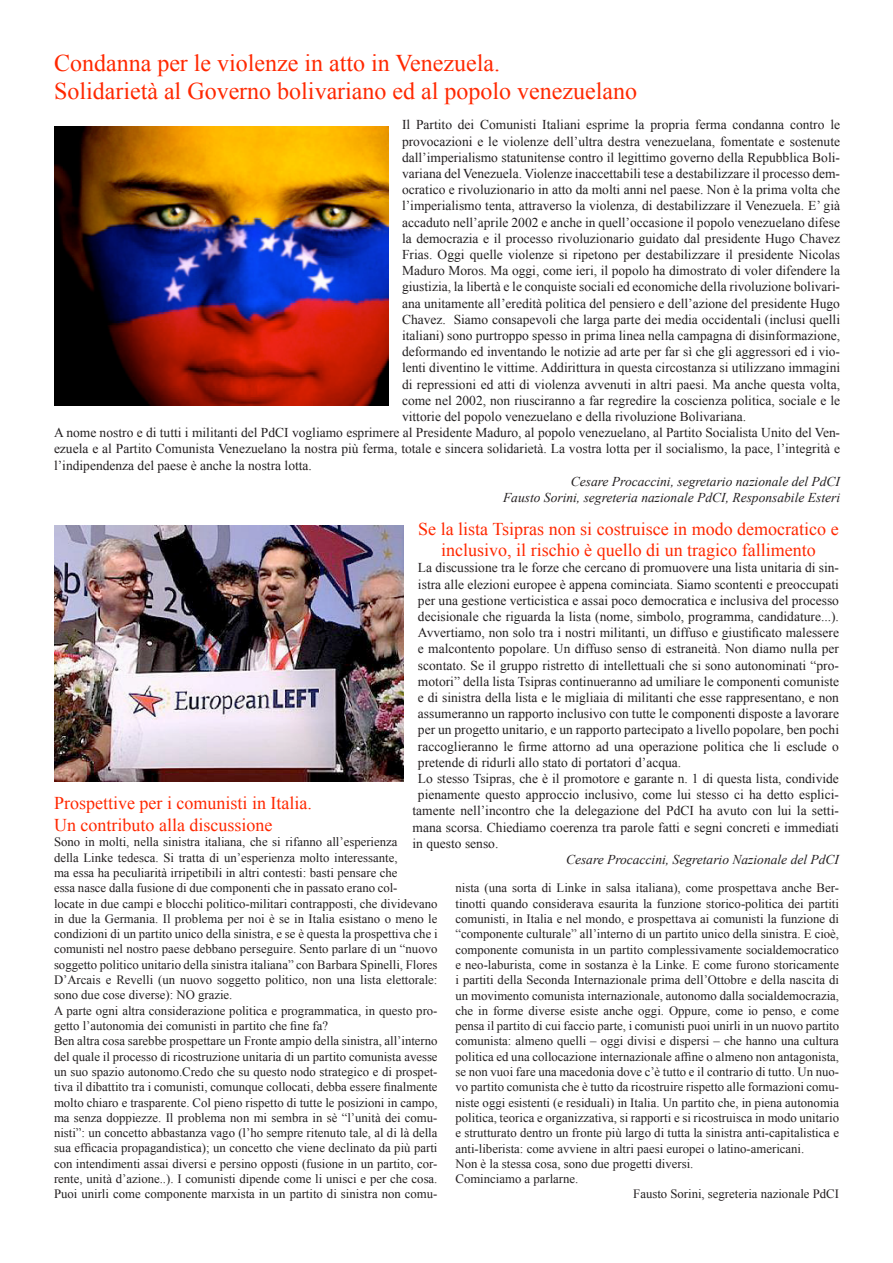
<style>
.page{position:relative;width:893px;height:1263px;background:#fff}
.page>*{position:absolute;margin:0;border:0;box-sizing:border-box;transform-origin:0 0}
.t1{font:24px/28.8px "Times New Roman";color:#ff2800}
.t2{font:18px/21.6px "Times New Roman";color:#ff2800;text-align:center}
.t3{font:13.5px "Times New Roman";color:#231f20}
.t4{font:italic 13.5px/16.2px "Times New Roman";color:#231f20;text-align:right}
.t5{font:12.75px/15.3px "Times New Roman";color:#231f20}
</style>
<div class="page">
<img style="left:54px;top:127px;width:334px;height:278px">
<img style="left:54px;top:525px;width:349px;height:257px">
<h1 class="t1" style="left:54px;top:48px;width:585px">Condanna per le violenze in atto in Venezuela.<br>Solidarietà al Governo bolivariano ed al popolo venezuelano</h1>
<p class="t3" style="left:402px;top:117px;width:440px">Il Partito dei Comunisti Italiani esprime la propria ferma condanna contro le</p>
<p class="t3" style="left:402px;top:134px;width:440px">provocazioni e le violenze dell’ultra destra venezuelana, fomentate e sostenute</p>
<p class="t3" style="left:402px;top:150px;width:439px">dall’imperialismo statunitense contro il legittimo governo della Repubblica Boli-</p>
<p class="t3" style="left:402px;top:166px;width:439px">variana del Venezuela. Violenze inaccettabili tese a destabilizzare il processo dem-</p>
<p class="t3" style="left:402px;top:182px;width:439px">ocratico e rivoluzionario in atto da molti anni nel paese. Non è la prima volta che</p>
<p class="t3" style="left:402px;top:198px;width:440px">l’imperialismo tenta, attraverso la violenza, di destabilizzare il Venezuela. E’ già</p>
<p class="t3" style="left:402px;top:215px;width:440px">accaduto nell’aprile 2002 e anche in quell’occasione il popolo venezuelano difese</p>
<p class="t3" style="left:402px;top:231px;width:440px">la democrazia e il processo rivoluzionario guidato dal presidente Hugo Chavez</p>
<p class="t3" style="left:402px;top:247px;width:440px">Frias. Oggi quelle violenze si ripetono per destabilizzare il presidente Nicolas</p>
<p class="t3" style="left:402px;top:263px;width:439px">Maduro Moros. Ma oggi, come ieri, il popolo ha dimostrato di voler difendere la</p>
<p class="t3" style="left:402px;top:279px;width:439px">giustizia, la libertà e le conquiste sociali ed economiche della rivoluzione bolivari-</p>
<p class="t3" style="left:402px;top:296px;width:439px">ana unitamente all’eredità politica del pensiero e dell’azione del presidente Hugo</p>
<p class="t3" style="left:402px;top:312px;width:440px">Chavez. Siamo consapevoli che larga parte dei media occidentali (inclusi quelli</p>
<p class="t3" style="left:402px;top:328px;width:440px">italiani) sono purtroppo spesso in prima linea nella campagna di disinformazione,</p>
<p class="t3" style="left:402px;top:344px;width:439px">deformando ed inventando le notizie ad arte per far sì che gli aggressori ed i vio-</p>
<p class="t3" style="left:402px;top:360px;width:440px">lenti diventino le vittime. Addirittura in questa circostanza si utilizzano immagini</p>
<p class="t3" style="left:402px;top:377px;width:439px">di repressioni ed atti di violenza avvenuti in altri paesi. Ma anche questa volta,</p>
<p class="t3" style="left:402px;top:393px;width:440px">come nel 2002, non riusciranno a far regredire la coscienza politica, sociale e le</p>
<p class="t3" style="left:402px;top:409px;width:346px">vittorie del popolo venezuelano e della rivoluzione Bolivariana.</p>
<p class="t3" style="left:54px;top:425px;width:787px">A nome nostro e di tutti i militanti del PdCI vogliamo esprimere al Presidente Maduro, al popolo venezuelano, al Partito Socialista Unito del Ven-</p>
<p class="t3" style="left:54px;top:441px;width:788px">ezuela e al Partito Comunista Venezuelano la nostra più ferma, totale e sincera solidarietà. La vostra lotta per il socialismo, la pace, l’integrità e</p>
<p class="t3" style="left:54px;top:458px;width:259px">l’indipendenza del paese è anche la nostra lotta.</p>
<p class="t4" style="left:503px;top:473px;width:339px">Cesare Procaccini, segretario nazionale del PdCI<br>Fausto Sorini, segreteria nazionale PdCI, Responsabile Esteri</p>
<h2 class="t2" style="left:418px;top:518px;width:422px">Se la lista Tsipras non si costruisce in modo democratico e inclusivo, il rischio è quello di un tragico fallimento</h2>
<p class="t3" style="left:418px;top:560px;width:422px">La discussione tra le forze che cercano di promuovere una lista unitaria di sin-</p>
<p class="t3" style="left:418px;top:577px;width:423px">istra alle elezioni europee è appena cominciata. Siamo scontenti e preoccupati</p>
<p class="t3" style="left:418px;top:593px;width:423px">per una gestione verticistica e assai poco democratica e inclusiva del processo</p>
<p class="t3" style="left:418px;top:609px;width:422px">decisionale che riguarda la lista (nome, simbolo, programma, candidature...).</p>
<p class="t3" style="left:418px;top:625px;width:422px">Avvertiamo, non solo tra i nostri militanti, un diffuso e giustificato malessere</p>
<p class="t3" style="left:418px;top:641px;width:422px">e malcontento popolare. Un diffuso senso di estraneità. Non diamo nulla per</p>
<p class="t3" style="left:418px;top:658px;width:422px">scontato. Se il gruppo ristretto di intellettuali che si sono autonominati “pro-</p>
<p class="t3" style="left:418px;top:674px;width:423px">motori” della lista Tsipras continueranno ad umiliare le componenti comuniste</p>
<p class="t3" style="left:418px;top:690px;width:422px">e di sinistra della lista e le migliaia di militanti che esse rappresentano, e non</p>
<p class="t3" style="left:418px;top:706px;width:423px">assumeranno un rapporto inclusivo con tutte le componenti disposte a lavorare</p>
<p class="t3" style="left:418px;top:722px;width:423px">per un progetto unitario, e un rapporto partecipato a livello popolare, ben pochi</p>
<p class="t3" style="left:418px;top:739px;width:422px">raccoglieranno le firme attorno ad una operazione politica che li esclude o</p>
<p class="t3" style="left:418px;top:755px;width:265px">pretende di ridurli allo stato di portatori d’acqua.</p>
<p class="t3" style="left:418px;top:771px;width:422px">Lo stesso Tsipras, che è il promotore e garante n. 1 di questa lista, condivide</p>
<p class="t3" style="left:418px;top:787px;width:422px">pienamente questo approccio inclusivo, come lui stesso ci ha detto esplici-</p>
<p class="t3" style="left:412px;top:803px;width:428px">tamente nell’incontro che la delegazione del PdCI ha avuto con lui la setti-</p>
<p class="t3" style="left:412px;top:820px;width:428px">mana scorsa. Chiediamo coerenza tra parole fatti e segni concreti e immediati</p>
<p class="t3" style="left:412px;top:836px;width:87px">in questo senso.</p>
<p class="t4" style="left:566px;top:851px;width:275px">Cesare Procaccini, Segretario Nazionale del PdCI</p>
<h2 class="t2" style="left:54px;top:792px;width:259px;text-align:left">Prospettive per i comunisti in Italia.<br>Un contributo alla discussione</h2>
<p class="t5" style="left:54px;top:834px;width:385px">Sono in molti, nella sinistra italiana, che si rifanno all’esperienza<br>della Linke tedesca. Si tratta di un’esperienza molto interessante,<br>ma essa ha peculiarità irripetibili in altri contesti: basti pensare che<br>essa nasce dalla fusione di due componenti che in passato erano col-<br>locate in due campi e blocchi politico-militari contrapposti, che dividevano in due la Germania. Il problema per noi è se in Italia esistano o meno le condizioni di un partito unico della sinistra, e se è questa la prospettiva che i comunisti nel nostro paese debbano perseguire. Sento parlare di un “nuovo soggetto politico unitario della sinistra italiana” con Barbara Spinelli, Flores D’Arcais e Revelli (un nuovo soggetto politico, non una lista elettorale: sono due cose diverse): NO grazie.<br>A parte ogni altra considerazione politica e programmatica, in questo pro&shy;getto l’autonomia dei comunisti in partito che fine fa?<br>Ben altra cosa sarebbe prospettare un Fronte ampio della sinistra, all’interno del quale il processo di ricostruzione unitaria di un partito comunista avesse un suo spazio autonomo.Credo che su questo nodo strategico e di prospet&shy;tiva il dibattito tra i comunisti, comunque collocati, debba essere finalmente molto chiaro e trasparente. Col pieno rispetto di tutte le posizioni in campo, ma senza doppiezze. Il problema non mi sembra in sè “l’unità dei comu&shy;nisti”: un concetto abbastanza vago (l’ho sempre ritenuto tale, al di là della sua efficacia propagandistica); un concetto che viene declinato da più parti con intendimenti assai diversi e persino opposti (fusione in un partito, cor&shy;rente, unità d’azione..). I comunisti dipende come li unisci e per che cosa.<br>Puoi unirli come componente marxista in un partito di sinistra non comu-</p>
<p class="t5" style="left:455px;top:880px;width:385px">nista (una sorta di Linke in salsa italiana), come prospettava anche Ber-</p>
<p class="t5" style="left:455px;top:896px;width:385px">tinotti quando considerava esaurita la funzione storico-politica dei partiti</p>
<p class="t5" style="left:455px;top:911px;width:385px">comunisti, in Italia e nel mondo, e prospettava ai comunisti la funzione di</p>
<p class="t5" style="left:455px;top:926px;width:385px">“componente culturale” all’interno di un partito unico della sinistra. E cioè,</p>
<p class="t5" style="left:455px;top:942px;width:385px">componente comunista in un partito complessivamente socialdemocratico</p>
<p class="t5" style="left:455px;top:957px;width:385px">e neo-laburista, come in sostanza è la Linke. E come furono storicamente</p>
<p class="t5" style="left:455px;top:972px;width:385px">i partiti della Seconda Internazionale prima dell’Ottobre e della nascita di</p>
<p class="t5" style="left:455px;top:987px;width:385px">un movimento comunista internazionale, autonomo dalla socialdemocrazia,</p>
<p class="t5" style="left:455px;top:1003px;width:385px">che in forme diverse esiste anche oggi. Oppure, come io penso, e come</p>
<p class="t5" style="left:455px;top:1018px;width:385px">pensa il partito di cui faccio parte, i comunisti puoi unirli in un nuovo partito</p>
<p class="t5" style="left:455px;top:1033px;width:385px">comunista: almeno quelli – oggi divisi e dispersi – che hanno una cultura</p>
<p class="t5" style="left:455px;top:1049px;width:385px">politica ed una collocazione internazionale affine o almeno non antagonista,</p>
<p class="t5" style="left:455px;top:1064px;width:385px">se non vuoi fare una macedonia dove c’è tutto e il contrario di tutto. Un nuo-</p>
<p class="t5" style="left:455px;top:1079px;width:385px">vo partito comunista che è tutto da ricostruire rispetto alle formazioni comu-</p>
<p class="t5" style="left:455px;top:1095px;width:385px">niste oggi esistenti (e residuali) in Italia. Un partito che, in piena autonomia</p>
<p class="t5" style="left:455px;top:1110px;width:385px">politica, teorica e organizzativa, si rapporti e si ricostruisca in modo unitario</p>
<p class="t5" style="left:455px;top:1125px;width:385px">e strutturato dentro un fronte più largo di tutta la sinistra anti-capitalistica e</p>
<p class="t5" style="left:455px;top:1140px;width:350px">anti-liberista: come avviene in altri paesi europei o latino-americani.</p>
<p class="t5" style="left:455px;top:1156px;width:239px">Non è la stessa cosa, sono due progetti diversi.</p>
<p class="t5" style="left:455px;top:1171px;width:124px">Cominciamo a parlarne.</p>
<p class="t5" style="left:633px;top:1186px;width:207px">Fausto Sorini, segreteria nazionale PdCI</p>
</div>
